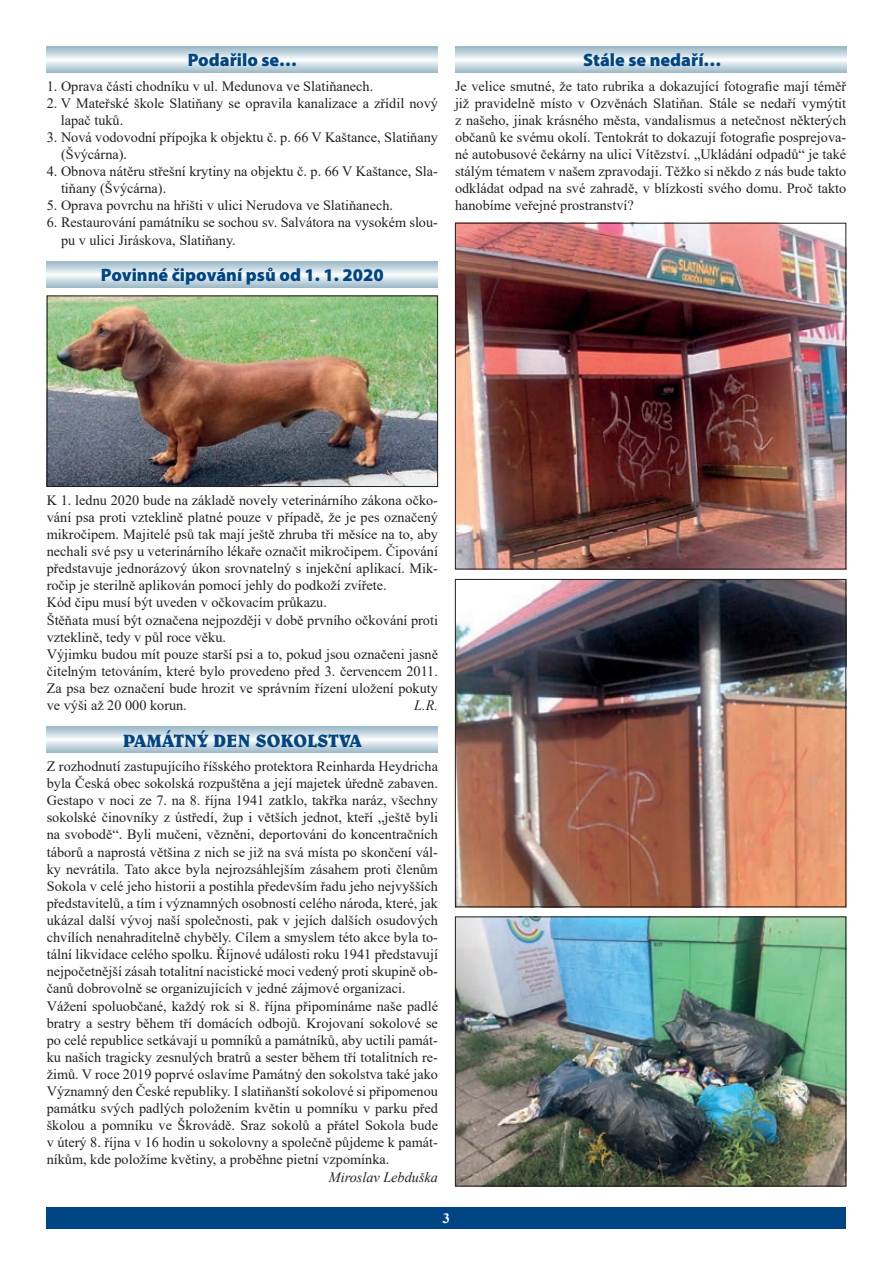
<style>
.page{position:relative;width:893px;height:1263px;background:#fff}
.page>*{position:absolute;margin:0;border:0;box-sizing:border-box;transform-origin:0 0}
.t1{font:900 18px "Myriad Pro";color:#004684}
.t2{font:700 18px "Belwe AT";color:#004684}
.t3{font:14.25px/17.1px "Times New Roman";color:#231f20}
.t4{font:italic 14.25px "Times New Roman";color:#231f20}
.t5{font:700 14.25px "Times New Roman";color:#fff}
</style>
<div class="page">
<div style="left:47px;top:1208px;width:799px;height:21px;background:#004684"></div>
<svg style="left:47px;top:261px;width:391px;height:26px;background:#c9d9e1"></svg>
<svg style="left:455px;top:47px;width:391px;height:25px"></svg>
<svg style="left:47px;top:47px;width:391px;height:25px"></svg>
<img style="left:49px;top:298px;width:387px;height:187px">
<div style="left:47px;top:296px;width:391px;height:191px;border:1px solid #231f20"></div>
<img style="left:457px;top:225px;width:387px;height:342px">
<div style="left:455px;top:223px;width:391px;height:346px;border:1px solid #231f20"></div>
<img style="left:457px;top:918px;width:387px;height:266px">
<div style="left:455px;top:916px;width:391px;height:270px;border:1px solid #231f20"></div>
<img style="left:457px;top:581px;width:387px;height:324px">
<div style="left:455px;top:579px;width:391px;height:328px;border:1px solid #231f20"></div>
<svg style="left:47px;top:726px;width:391px;height:26px;background:#c9d9e1"></svg>
<p class="t1" style="left:188px;top:48px;width:111px">Podařilo se…</p>
<p class="t1" style="left:583px;top:48px;width:140px">Stále se nedaří…</p>
<p class="t3" style="left:455px;top:77px;width:393px;text-align:justify">Je velice smutné, že tato rubrika a dokazující fotografie mají téměř již pravidelně místo v Ozvěnách Slatiňan. Stále se nedaří vymýtit z našeho, jinak krásného města, vandalismus a netečnost některých občanů ke svému okolí. Tentokrát to dokazují fotografie posprejova&shy;né autobusové čekárny na ulici Vítězství. „Ukládání odpadů“ je také stálým tématem v našem zpravodaji. Těžko si někdo z nás bude takto odkládat odpad na své zahradě, v blízkosti svého domu. Proč takto hanobíme veřejné prostranství?</p>
<p class="t3" style="left:47px;top:77px;width:328px">1. Oprava části chodníku v ul. Medunova ve Slatiňanech.</p>
<p class="t3" style="left:61px;top:94px;width:379px;text-indent:-14px">2. V Mateřské škole Slatiňany se opravila kanalizace a zřídil nový lapač tuků.</p>
<p class="t3" style="left:61px;top:128px;width:378px;text-indent:-14px">3. Nová vodovodní přípojka k objektu č. p. 66 V Kaštance, Slatiňany (Švýcárna).</p>
<p class="t3" style="left:61px;top:162px;width:378px;text-indent:-14px">4. Obnova nátěru střešní krytiny na objektu č. p. 66 V Kaštance, Sla&shy;tiňany (Švýcárna).</p>
<p class="t3" style="left:47px;top:197px;width:348px">5. Oprava povrchu na hřišti v ulici Nerudova ve Slatiňanech.</p>
<p class="t3" style="left:61px;top:214px;width:378px;text-indent:-14px">6. Restaurování památníku se sochou sv. Salvátora na vysokém slou&shy;pu v ulici Jiráskova, Slatiňany.</p>
<p class="t1" style="left:101px;top:263px;width:284px">Povinné čipování psů od 1. 1. 2020</p>
<p class="t3" style="left:47px;top:491px;width:393px">K 1. lednu 2020 bude na základě novely veterinárního zákona očko&shy;vání psa proti vzteklině platné pouze v případě, že je pes označený mikročipem. Majitelé psů tak mají ještě zhruba tři měsíce na to, aby nechali své psy u veterinárního lékaře označit mikročipem. Čipování představuje jednorázový úkon srovnatelný s injekční aplikací. Mik&shy;ročip je sterilně aplikován pomocí jehly do podkoží zvířete.<br>Kód čipu musí být uveden v očkovacím průkazu.<br>Štěňata musí být označena nejpozději v době prvního očkování proti vzteklině, tedy v půl roce věku.<br>Výjimku budou mít pouze starší psi a to, pokud jsou označeni jasně čitelným tetováním, které bylo provedeno před 3. červencem 2011.<br>Za psa bez označení bude hrozit ve správním řízení uložení pokuty ve výši až 20 000 korun.</p>
<p class="t4" style="left:414px;top:695px;width:25px">L.R.</p>
<p class="t2" style="left:123px;top:729px;width:240px">PAMÁTNÝ DEN SOKOLSTVA</p>
<p class="t3" style="left:47px;top:757px;width:393px">Z rozhodnutí zastupujícího říšského protektora Reinharda Heydricha byla Česká obec sokolská rozpuštěna a její majetek úředně zabaven.<br>Gestapo v noci ze 7. na 8. října 1941 zatklo, takřka naráz, všechny sokolské činovníky z ústředí, žup i větších jednot, kteří „ještě byli na svobodě“. Byli mučeni, vězněni, deportováni do koncentračních táborů a naprostá většina z nich se již na svá místa po skončení vál&shy;ky nevrátila. Tato akce byla nejrozsáhlejším zásahem proti členům Sokola v celé jeho historii a postihla především řadu jeho nejvyšších představitelů, a tím i významných osobností celého národa, které, jak ukázal další vývoj naší společnosti, pak v jejích dalších osudových chvílích nenahraditelně chyběly. Cílem a smyslem této akce byla to&shy;tální likvidace celého spolku. Říjnové události roku 1941 představují nejpočetnější zásah totalitní nacistické moci vedený proti skupině ob&shy;čanů dobrovolně se organizujících v jedné zájmové organizaci.<br>Vážení spoluobčané, každý rok si 8. října připomínáme naše padlé bratry a sestry během tří domácích odbojů. Krojovaní sokolové se po celé republice setkávají u pomníků a památníků, aby uctili památ&shy;ku našich tragicky zesnulých bratrů a sester během tří totalitních re&shy;žimů. V roce 2019 poprvé oslavíme Památný den sokolstva také jako Významný den České republiky. I slatiňanští sokolové si připomenou památku svých padlých položením květin u pomníku v parku před školou a pomníku ve Škrovádě. Sraz sokolů a přátel Sokola bude v úterý 8. října v 16 hodin u sokolovny a společně půjdeme k památ&shy;níkům, kde položíme květiny, a proběhne pietní vzpomínka.</p>
<p class="t4" style="left:329px;top:1167px;width:111px">Miroslav Lebduška</p>
<p class="t5" style="left:443px;top:1208px;width:9px">3</p>
</div>
